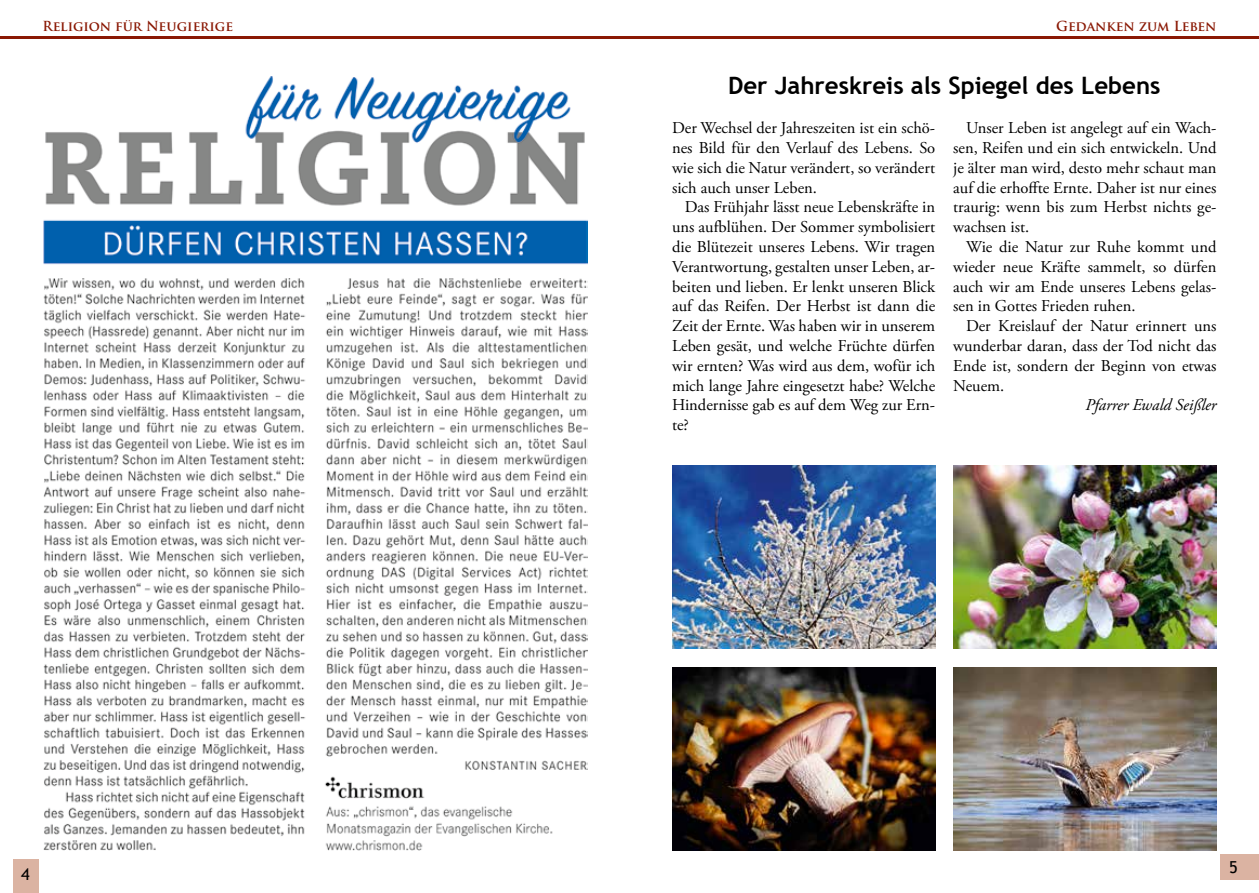
<style>
.page{position:relative;width:1259px;height:893px;background:#fff}
.page>*{position:absolute;margin:0;border:0;box-sizing:border-box;transform-origin:0 0}
.t1{font:700 24px "Trebuchet MS";color:#000}
.t2{font:16.5px/19.8px "Adobe Garamond Pro";color:#000;text-align:justify}
.t3{font:italic 16.5px "Adobe Garamond Pro";color:#000}
.t4{font:16.5px "Trebuchet MS";color:#000}
.t5{font:700 13.5px "Trajan Pro";color:#8a1804}
</style>
<div class="page">
<div style="left:1220px;top:855px;width:39px;height:25px;background:#dbb3a2"></div>
<div style="left:13px;top:859px;width:25px;height:34px;background:#dbb3a2"></div>
<hr style="left:630px;top:36px;width:629px;height:2px;background:#8a1804">
<hr style="left:0;top:36px;width:629px;height:2px;background:#8a1804">
<img style="left:43px;top:76px;width:544px;height:774px">
<img style="left:953px;top:466px;width:263px;height:182px">
<img style="left:672px;top:466px;width:263px;height:182px">
<img style="left:672px;top:668px;width:263px;height:182px">
<img style="left:953px;top:668px;width:263px;height:182px">
<p class="t5" style="left:43px;top:18px;width:192px">Religion für Neugierige</p>
<p class="t4" style="left:21px;top:864px;width:10px">4</p>
<p class="t5" style="left:1056px;top:18px;width:162px">Gedanken zum Leben</p>
<h1 class="t1" style="left:728px;top:70px;width:434px">Der Jahreskreis als Spiegel des Lebens</h1>
<p class="t2" style="left:672px;top:119px;width:265px">Der Wechsel der Jahreszeiten ist ein schö&shy;nes Bild für den Verlauf des Lebens. So wie sich die Natur verändert, so verändert sich auch unser Leben.</p>
<p class="t2" style="left:672px;top:198px;width:265px;text-indent:13px">Das Frühjahr lässt neue Lebenskräfte in uns aufblühen. Der Sommer symbolisiert die Blütezeit unseres Lebens. Wir tragen Verantwortung, gestalten unser Leben, ar&shy;beiten und lieben. Er lenkt unseren Blick auf das Reifen. Der Herbst ist dann die Zeit der Ernte. Was haben wir in unserem Leben gesät, und welche Früchte dürfen wir ernten? Was wird aus dem, wofür ich mich lange Jahre eingesetzt habe? Welche Hindernisse gab es auf dem Weg zur Ern&shy;te?</p>
<p class="t2" style="left:953px;top:119px;width:265px;text-indent:13px">Unser Leben ist angelegt auf ein Wach&shy;sen, Reifen und ein sich entwickeln. Und je älter man wird, desto mehr schaut man auf die erhoffte Ernte. Daher ist nur eines traurig: wenn bis zum Herbst nichts ge&shy;wachsen ist.</p>
<p class="t2" style="left:953px;top:237px;width:265px;text-indent:13px">Wie die Natur zur Ruhe kommt und wieder neue Kräfte sammelt, so dürfen auch wir am Ende unseres Lebens gelas&shy;sen in Gottes Frieden ruhen.</p>
<p class="t2" style="left:953px;top:317px;width:265px;text-indent:13px">Der Kreislauf der Natur erinnert uns wunderbar daran, dass der Tod nicht das Ende ist, sondern der Beginn von etwas Neuem.</p>
<p class="t3" style="left:1085px;top:395px;width:133px">Pfarrer Ewald Seißler</p>
<p class="t4" style="left:1229px;top:857px;width:10px">5</p>
</div>
